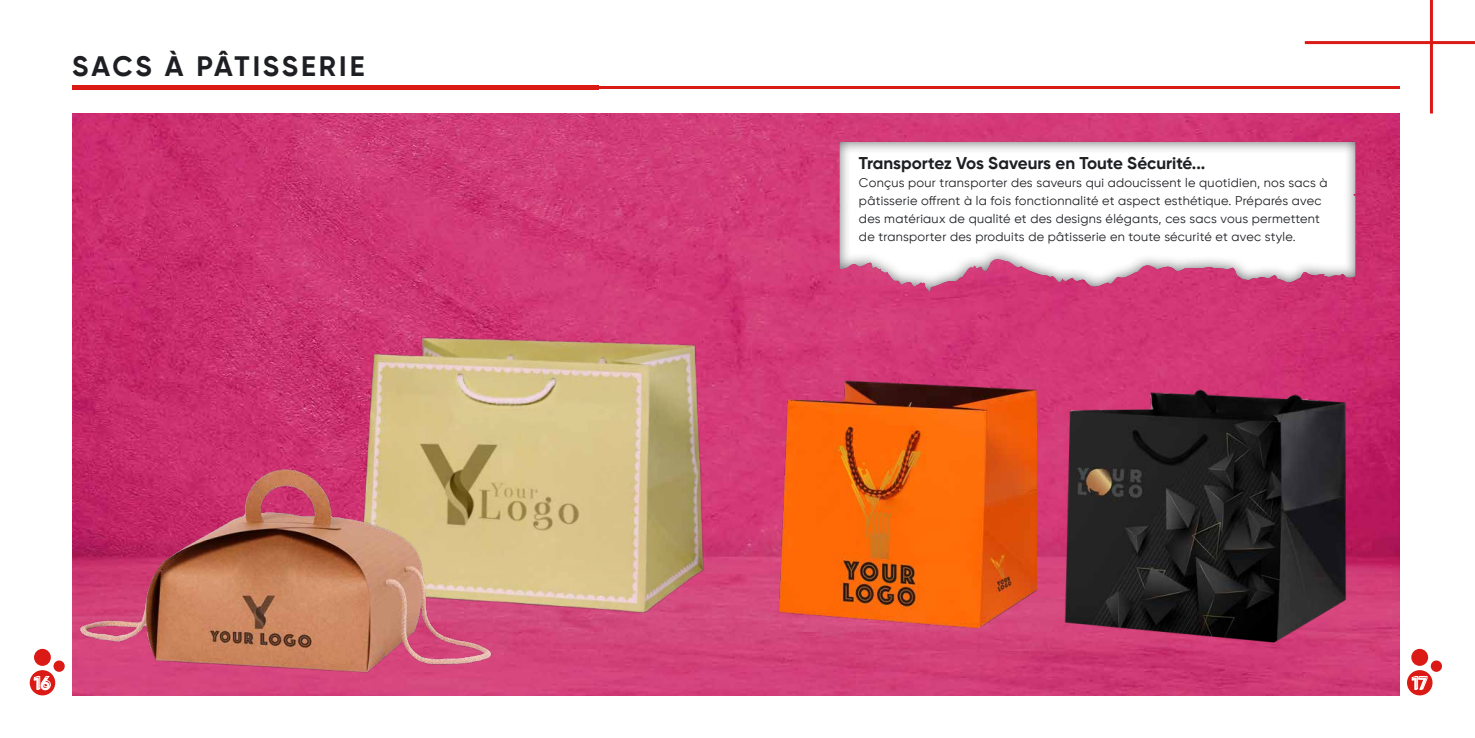
<style>
.page{position:relative;width:1475px;height:738px;background:#fff}
.page>*{position:absolute;margin:0;border:0;box-sizing:border-box;transform-origin:0 0}
.t1{font:700 28px "Gilroy";letter-spacing:.1em;color:#1d1f23}
.t2{font:700 17.6px "Gilroy";color:#fff}
.t3{font:700 17px "Gilroy";color:#1d1f23}
.t4{font:12.5px/18px "Gilroy";letter-spacing:.02em;color:#1d1f23}
</style>
<div class="page">
<hr style="left:1304px;top:41px;width:170px;height:3px;background:#db1a16">
<hr style="left:1429px;top:0;width:3px;height:113px;background:#db1a16">
<div style="left:1406px;top:669px;width:26px;height:25px;background:#db1a16;border-radius:50%"></div>
<div style="left:1410px;top:648px;width:17px;height:17px;background:#db1a16;border-radius:50%"></div>
<div style="left:1430px;top:660px;width:11px;height:11px;background:#db1a16;border-radius:50%"></div>
<div style="left:30px;top:669px;width:25px;height:25px;background:#db1a16;border-radius:50%"></div>
<div style="left:34px;top:648px;width:17px;height:17px;background:#db1a16;border-radius:50%"></div>
<div style="left:53px;top:660px;width:12px;height:11px;background:#db1a16;border-radius:50%"></div>
<img style="left:72px;top:113px;width:1327px;height:581px">
<img style="left:776px;top:379px;width:260px;height:250px">
<img style="left:1059px;top:386px;width:289px;height:263px">
<hr style="left:72px;top:86px;width:1327px;height:2px;background:#db1a16">
<hr style="left:72px;top:85px;width:526px;height:4px;background:#db1a16">
<div style="left:837px;top:141px;width:518px;height:152px;background:#1d1f23;opacity:.75"></div>
<img style="left:349px;top:326px;width:359px;height:298px">
<img style="left:74px;top:461px;width:423px;height:219px">
<h1 class="t1" style="left:72px;top:49px;width:294px">SACS À PÂTISSERIE</h1>
<h3 class="t3" style="left:858px;top:152px;width:348px">Transportez Vos Saveurs en Toute Sécurité...</h3>
<p class="t4" style="left:858px;top:174px;width:470px">Conçus pour transporter des saveurs qui adoucissent le quotidien, nos sacs à pâtisserie offrent à la fois fonctionnalité et aspect esthétique. Préparés avec des matériaux de qualité et des designs élégants, ces sacs vous permettent de transporter des produits de pâtisserie en toute sécurité et avec style.</p>
<h2 class="t2" style="left:34px;top:672px;width:18px">16</h2>
<h2 class="t2" style="left:1410px;top:672px;width:17px">17</h2>
</div>
